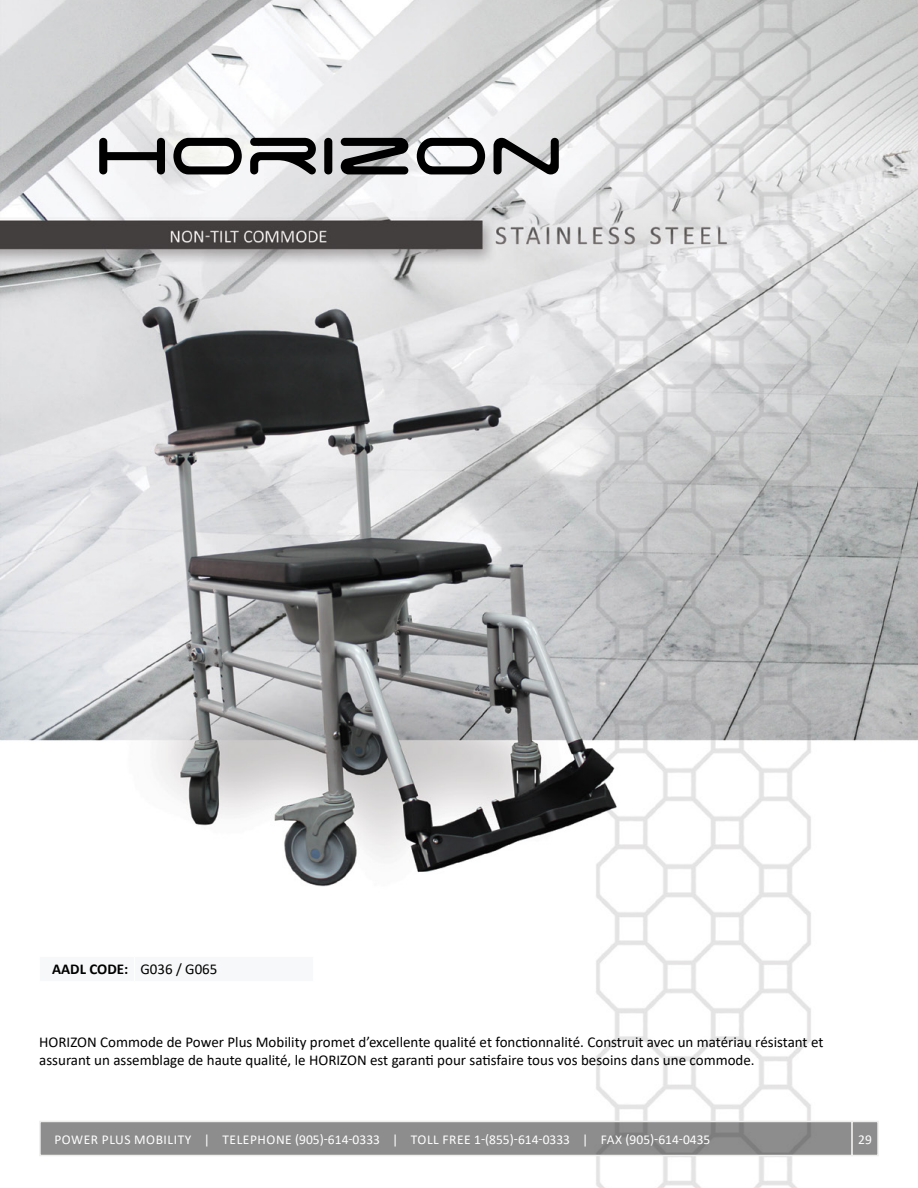
<style>
.page{position:relative;width:918px;height:1188px;background:#fff}
.page>*{position:absolute;margin:0;border:0;box-sizing:border-box;transform-origin:0 0}
.t1{font:15px/18px "Calibri";color:#000}
.t2{font:700 15px "Calibri";color:#000}
.t3{font:13.5px "Calibri";color:#fff}
.t4{font:13.5px "Calibri";letter-spacing:.04em;color:#fff}
.s1{font-weight:400}
</style>
<div class="page">
<img style="left:1px;top:0;width:917px;height:1188px">
<svg style="left:99px;top:138px;width:460px;height:36px"></svg>
<hr style="left:39px;top:956px;width:95px;height:1px;background:#fff">
<hr style="left:134px;top:956px;width:180px;height:1px;background:#fff">
<svg style="left:39px;top:957px;width:275px;height:25px"></svg>
<div style="left:40px;top:1121px;width:812px;height:34px;background:#8d8d8d"></div>
<div style="left:39px;top:1121px;width:814px;height:35px;border:2px solid #efeeed"></div>
<div style="left:852px;top:1121px;width:26px;height:34px;background:#8d8d8d"></div>
<div style="left:851px;top:1121px;width:28px;height:35px;border:2px solid #efeeed"></div>
<p class="t2" style="left:52px;top:958px;width:167px">AADL CODE: <span class="s1">G036 / G065</span></p>
<p class="t1" style="left:39px;top:1033px;width:786px">HORIZON Commode de Power Plus Mobility promet d’excellente qualité et fonctionnalité. Construit avec un matériau résistant et assurant un assemblage de haute qualité, le HORIZON est garanti pour satisfaire tous vos besoins dans une commode.</p>
<p class="t4" style="left:54px;top:1130px;width:184px">POWER PLUS MOBILITY | Telephone</p>
<p class="t3" style="left:295px;top:1130px;width:131px">(905)-614-0333 | Toll</p>
<p class="t3" style="left:443px;top:1130px;width:15px">Free</p>
<p class="t3" style="left:474px;top:1130px;width:238px">1-(855)-614-0333 | Fax (905)-614-0435</p>
<p class="t3" style="left:858px;top:1130px;width:15px">29</p>
</div>
